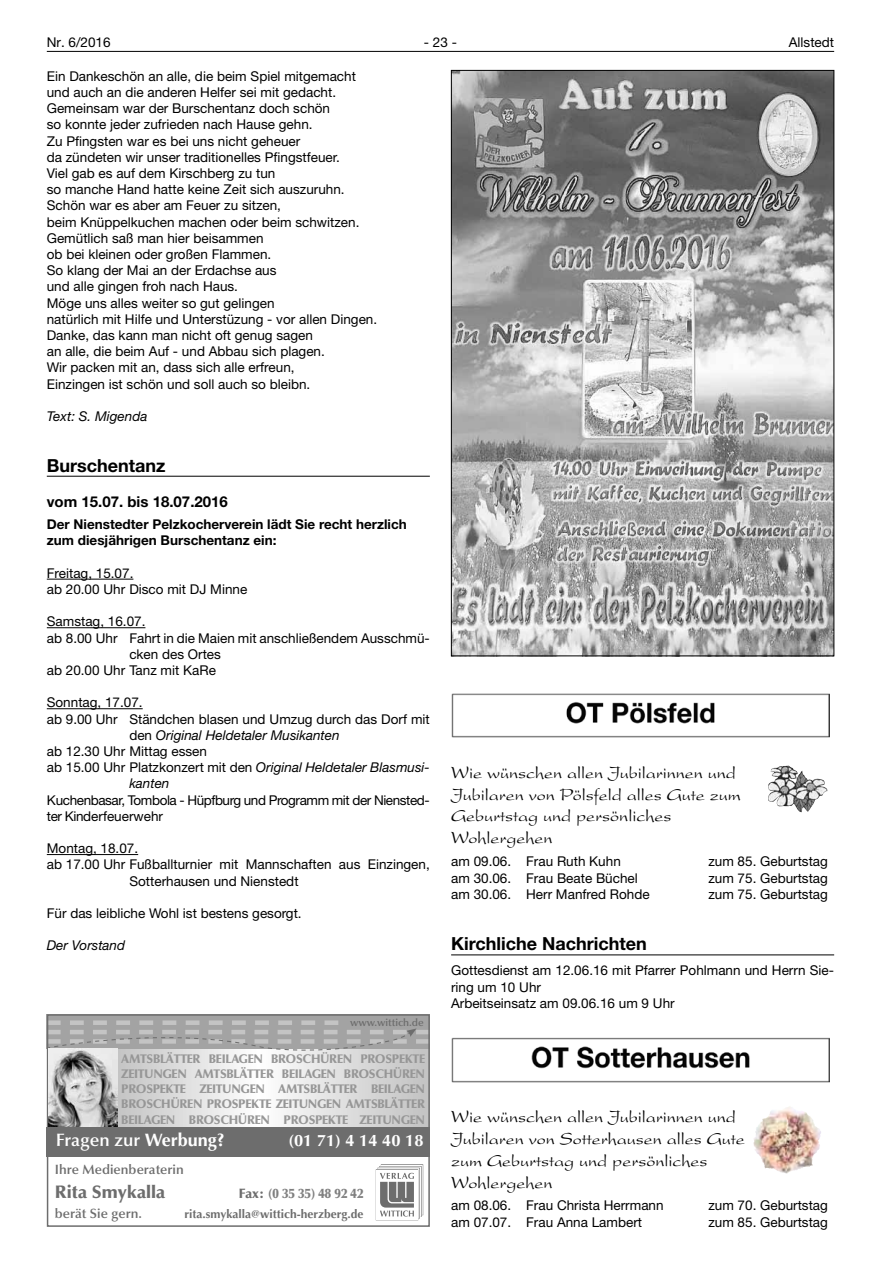
<style>
.page{position:relative;width:881px;height:1263px;background:#fff}
.page>*{position:absolute;margin:0;border:0;box-sizing:border-box;transform-origin:0 0}
.t1{font:18px/21.9px "Present";color:#000}
.t2{font:700 18px "Helvetica Neue LT";color:#000}
.t3{font:600 18px "Optima LT";color:#fff}
.t4{font:900 18px "Optima LT";color:#6d6d6d}
.t5{font:700 16.5px "Optima LT";color:#fff}
.t6{font:700 15px "Helvetica Neue LT";color:#000}
.t7{font:13.5px/16.2px "Helvetica Neue LT";color:#000}
.t8{font:700 13.5px/16.2px "Helvetica Neue LT";color:#000}
.t9{font:13.5px/16.2px "Helvetica Neue LT";letter-spacing:-.03em;color:#000}
.t10{font:italic 13.5px "Helvetica Neue LT";color:#000}
.t11{font:600 13.5px "Optima LT";color:#6d6d6d}
.t12{font:900 13.5px "Optima LT";color:#7f7f7f;scale:.95 1}
.t13{font:900 12.45px/15.1px "Optima LT";letter-spacing:-.03em;color:#969696;text-align:justify}
.t14{font:700 12px "Optima LT";color:#6d6d6d}
.t15{font:600 10.5px "Optima LT";color:#6d6d6d}
.s1{font-style:normal}
.s2{font-style:italic}
.s3{font-weight:700}
.s4{color:#6d6d6d}
</style>
<div class="page">
<hr style="left:47px;top:51px;width:786px;height:1px;background:#000">
<hr style="left:47px;top:476px;width:382px;height:1px;background:#000">
<hr style="left:47px;top:579px;width:86px;height:1px;background:#000">
<hr style="left:47px;top:627px;width:98px;height:1px;background:#000">
<hr style="left:47px;top:708px;width:96px;height:1px;background:#000">
<hr style="left:47px;top:854px;width:91px;height:1px;background:#000">
<hr style="left:451px;top:954px;width:382px;height:1px;background:#000">
<img style="left:453px;top:72px;width:378px;height:582px">
<img style="left:451px;top:693px;width:378px;height:45px">
<img style="left:451px;top:1037px;width:378px;height:45px">
<svg style="left:117px;top:1053px;width:309px;height:74px"></svg>
<div style="left:47px;top:1014px;width:382px;height:34px;background:#a3a3a3"></div>
<svg style="left:375px;top:1164px;width:48px;height:56px"></svg>
<div style="left:47px;top:1127px;width:382px;height:30px;background:#6d6d6d"></div>
<div style="left:47px;top:1014px;width:382px;height:213px;border:2px solid #6d6d6d"></div>
<svg style="left:47px;top:1020px;width:382px;height:33px"></svg>
<img style="left:48px;top:1048px;width:69px;height:79px">
<img style="left:768px;top:766px;width:59px;height:46px">
<img style="left:754px;top:1107px;width:34px;height:32px">
<p class="t7" style="left:47px;top:34px;width:65px">Nr. 6/2016</p>
<p class="t7" style="left:424px;top:34px;width:35px">- 23 -</p>
<p class="t7" style="left:788px;top:34px;width:47px">Allstedt</p>
<p class="t7" style="left:47px;top:68px;width:332px">Ein Dankeschön an alle, die beim Spiel mitgemacht und auch an die anderen Helfer sei mit gedacht.<br>Gemeinsam war der Burschentanz doch schön<br>so konnte jeder zufrieden nach Hause gehn.<br>Zu Pfingsten war es bei uns nicht geheuer<br>da zündeten wir unser traditionelles Pfingstfeuer.<br>Viel gab es auf dem Kirschberg zu tun<br>so manche Hand hatte keine Zeit sich auszuruhn.<br>Schön war es aber am Feuer zu sitzen,<br>beim Knüppelkuchen machen oder beim schwitzen.<br>Gemütlich saß man hier beisammen<br>ob bei kleinen oder großen Flammen.<br>So klang der Mai an der Erdachse aus<br>und alle gingen froh nach Haus.<br>Möge uns alles weiter so gut gelingen<br>natürlich mit Hilfe und Unterstüzung - vor allen Dingen.<br>Danke, das kann man nicht oft genug sagen<br>an alle, die beim Auf - und Abbau sich plagen.<br>Wir packen mit an, dass sich alle erfreun,<br>Einzingen ist schön und soll auch so bleibn.</p>
<p class="t10" style="left:47px;top:408px;width:102px">Text: S. Migenda</p>
<h1 class="t2" style="left:47px;top:454px;width:120px">Burschentanz</h1>
<p class="t6" style="left:47px;top:492px;width:182px">vom 15.07. bis 18.07.2016</p>
<p class="t8" style="left:47px;top:516px;width:361px">Der Nienstedter Pelzkocherverein lädt Sie recht herzlich zum diesjährigen Burschentanz ein:</p>
<p class="t7" style="left:47px;top:565px;width:202px">Freitag, 15.07.<br>ab 20.00 Uhr Disco mit DJ Minne</p>
<p class="t7" style="left:47px;top:613px;width:100px">Samstag, 16.07.</p>
<p class="t7" style="left:47px;top:629px;width:384px">ab 8.00 Uhr Fahrt in die Maien mit anschließendem Ausschmü-</p>
<p class="t7" style="left:129px;top:646px;width:93px">cken des Ortes</p>
<p class="t7" style="left:47px;top:662px;width:171px">ab 20.00 Uhr Tanz mit KaRe</p>
<p class="t7" style="left:47px;top:694px;width:97px">Sonntag, 17.07.</p>
<p class="t7" style="left:47px;top:710px;width:384px">ab 9.00 Uhr Ständchen blasen und Umzug durch das Dorf mit</p>
<p class="t10" style="left:129px;top:727px;width:212px"><span class="s1">den</span> Original Heldetaler Musikanten</p>
<p class="t7" style="left:47px;top:743px;width:162px">ab 12.30 Uhr Mittag essen</p>
<p class="t7" style="left:47px;top:759px;width:384px">ab 15.00 Uhr Platzkonzert mit den <span class="s2">Original Heldetaler Blasmusi-</span></p>
<p class="t10" style="left:129px;top:775px;width:42px">kanten</p>
<p class="t9" style="left:47px;top:791px;width:384px">Kuchenbasar, Tombola - Hüpfburg und Programm mit der Niensted&shy;ter Kinderfeuerwehr</p>
<p class="t7" style="left:47px;top:840px;width:93px">Montag, 18.07.</p>
<p class="t7" style="left:47px;top:856px;width:384px">ab 17.00 Uhr Fußballturnier mit Mannschaften aus Einzingen,</p>
<p class="t7" style="left:129px;top:872px;width:171px">Sotterhausen und Nienstedt</p>
<p class="t7" style="left:47px;top:905px;width:256px">Für das leibliche Wohl ist bestens gesorgt.</p>
<p class="t10" style="left:47px;top:937px;width:80px">Der Vorstand</p>
<h1 class="t1" style="left:451px;top:762px;width:291px">Wie wünschen allen Jubilarinnen und<br>Jubilaren von Pölsfeld alles Gute zum<br>Geburtstag und persönliches<br>Wohlergehen</h1>
<p class="t7" style="left:451px;top:853px;width:171px">am 09.06. Frau Ruth Kuhn</p>
<p class="t7" style="left:708px;top:853px;width:121px">zum 85. Geburtstag</p>
<p class="t7" style="left:451px;top:869px;width:188px">am 30.06. Frau Beate Büchel</p>
<p class="t7" style="left:708px;top:869px;width:121px">zum 75. Geburtstag</p>
<p class="t7" style="left:451px;top:886px;width:200px">am 30.06. Herr Manfred Rohde</p>
<p class="t7" style="left:708px;top:886px;width:121px">zum 75. Geburtstag</p>
<h1 class="t2" style="left:451px;top:933px;width:197px">Kirchliche Nachrichten</h1>
<p class="t7" style="left:451px;top:962px;width:384px">Gottesdienst am 12.06.16 mit Pfarrer Pohlmann und Herrn Sie&shy;ring um 10 Uhr<br>Arbeitseinsatz am 09.06.16 um 9 Uhr</p>
<p class="t15" style="left:350px;top:1016px;width:75px">www.wittich.de</p>
<p class="t13" style="left:121px;top:1051px;width:305px">AMTSBLÄTTER BEILAGEN BROSCHÜREN PROSPEKTE ZEITUNGEN AMTSBLÄTTER BEILAGEN BROSCHÜREN PROSPEKTE ZEITUNGEN AMTSBLÄTTER BEILAGEN BROSCHÜREN PROSPEKTE ZEITUNGEN AMTSBLÄTTER BEILAGEN BROSCHÜREN PROSPEKTE ZEITUNGEN</p>
<h1 class="t3" style="left:56px;top:1129px;width:170px">Fragen zur <span class="s3">Werbung?</span></h1>
<p class="t5" style="left:288px;top:1130px;width:136px">(01 71) 4 14 40 18</p>
<p class="t11" style="left:55px;top:1161px;width:130px">Ihre Medienberaterin</p>
<h1 class="t4" style="left:55px;top:1181px;width:112px">Rita Smykalla</h1>
<p class="t12" style="left:239px;top:1185px;width:133px"><span class="s4">Fax:</span> (0 35 35) 48 92 42</p>
<p class="t11" style="left:55px;top:1206px;width:89px">berät Sie gern.</p>
<p class="t14" style="left:184px;top:1207px;width:180px">rita.smykalla@wittich-herzberg.de</p>
<h1 class="t1" style="left:451px;top:1106px;width:295px">Wie wünschen allen Jubilarinnen und<br>Jubilaren von Sotterhausen alles Gute zum Geburtstag und persönliches<br>Wohlergehen</h1>
<p class="t7" style="left:451px;top:1197px;width:214px">am 08.06. Frau Christa Herrmann</p>
<p class="t7" style="left:708px;top:1197px;width:121px">zum 70. Geburtstag</p>
<p class="t7" style="left:451px;top:1214px;width:192px">am 07.07. Frau Anna Lambert</p>
<p class="t7" style="left:708px;top:1214px;width:121px">zum 85. Geburtstag</p>
</div>
